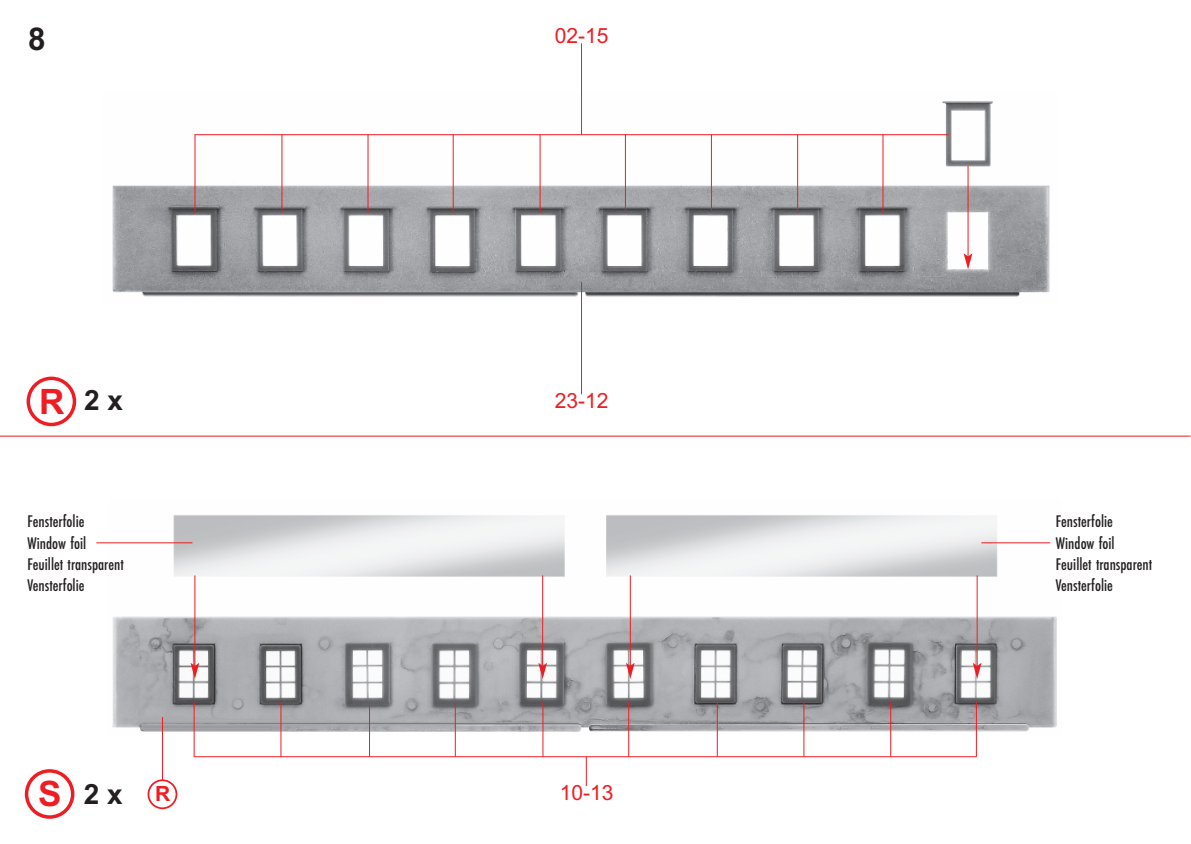
<style>
.page{position:relative;width:1191px;height:844px;background:#fff}
.page>*{position:absolute;margin:0;border:0;box-sizing:border-box;transform-origin:0 0}
.t1{font:700 35px "Arial";color:#ee1d23}
.t2{font:700 31.5px "Arial";color:#231f20}
.t3{font:700 28px "Arial";color:#231f20}
.t4{font:21px "Arial";color:#ee1d23}
.t5{font:700 21px "Arial";color:#ee1d23}
.t6{font:17.5px/21px "Futura EF Medium Con";color:#231f20}
</style>
<div class="page">
<img style="left:112px;top:101px;width:938px;height:196px">
<img style="left:109px;top:515px;width:948px;height:219px">
<hr style="left:0;top:435px;width:1190px;height:1px;background:#ee1d23">
<hr style="left:581px;top:43px;width:1px;height:92px;background:#ee1d23">
<hr style="left:581px;top:282px;width:1px;height:112px;background:#ee1d23">
<hr style="left:194px;top:702px;width:1px;height:54px;background:#ee1d23">
<hr style="left:162px;top:716px;width:1px;height:64px;background:#ee1d23">
<hr style="left:976px;top:702px;width:1px;height:54px;background:#ee1d23">
<hr style="left:717px;top:702px;width:1px;height:54px;background:#ee1d23">
<hr style="left:890px;top:702px;width:1px;height:54px;background:#ee1d23">
<hr style="left:628px;top:702px;width:1px;height:54px;background:#ee1d23">
<hr style="left:542px;top:702px;width:1px;height:54px;background:#ee1d23">
<hr style="left:455px;top:702px;width:1px;height:54px;background:#ee1d23">
<hr style="left:369px;top:702px;width:1px;height:54px;background:#ee1d23">
<hr style="left:280px;top:702px;width:1px;height:54px;background:#ee1d23">
<hr style="left:803px;top:702px;width:1px;height:54px;background:#ee1d23">
<svg style="left:586px;top:757px;width:1px;height:28px"></svg>
<hr style="left:194px;top:756px;width:782px;height:1px;background:#ee1d23">
<hr style="left:96px;top:542px;width:96px;height:1px;background:#ee1d23">
<hr style="left:981px;top:542px;width:69px;height:1px;background:#ee1d23">
<hr style="left:195px;top:134px;width:753px;height:1px;background:#ee1d23">
<hr style="left:194px;top:134px;width:1px;height:79px;background:#ee1d23">
<hr style="left:281px;top:134px;width:1px;height:79px;background:#ee1d23">
<hr style="left:367px;top:134px;width:1px;height:79px;background:#ee1d23">
<hr style="left:453px;top:134px;width:1px;height:79px;background:#ee1d23">
<hr style="left:539px;top:134px;width:1px;height:79px;background:#ee1d23">
<hr style="left:625px;top:134px;width:1px;height:79px;background:#ee1d23">
<hr style="left:711px;top:134px;width:1px;height:79px;background:#ee1d23">
<hr style="left:797px;top:134px;width:1px;height:79px;background:#ee1d23">
<hr style="left:882px;top:134px;width:1px;height:79px;background:#ee1d23">
<hr style="left:967px;top:166px;width:1px;height:90px;background:#ee1d23">
<svg style="left:963px;top:253px;width:9px;height:16px"></svg>
<hr style="left:194px;top:575px;width:1px;height:90px;background:#ee1d23">
<svg style="left:190px;top:662px;width:9px;height:16px"></svg>
<hr style="left:542px;top:575px;width:1px;height:90px;background:#ee1d23">
<svg style="left:538px;top:662px;width:9px;height:16px"></svg>
<hr style="left:630px;top:575px;width:1px;height:90px;background:#ee1d23">
<svg style="left:626px;top:662px;width:8px;height:16px"></svg>
<hr style="left:976px;top:575px;width:1px;height:90px;background:#ee1d23">
<svg style="left:972px;top:662px;width:9px;height:16px"></svg>
<svg style="left:25px;top:769px;width:49px;height:49px"></svg>
<svg style="left:148px;top:779px;width:29px;height:30px"></svg>
<svg style="left:27px;top:376px;width:49px;height:50px"></svg>
<h2 class="t2" style="left:28px;top:20px;width:19px">8</h2>
<p class="t4" style="left:555px;top:24px;width:55px">02-15</p>
<h1 class="t1" style="left:39px;top:381px;width:27px">R</h1>
<h3 class="t3" style="left:84px;top:383px;width:40px">2 x</h3>
<p class="t4" style="left:555px;top:388px;width:55px">23-12</p>
<p class="t6" style="left:27px;top:512px;width:98px">Fensterfolie<br>Window foil<br>Feuillet transparent<br>Vensterfolie</p>
<p class="t6" style="left:1055px;top:512px;width:98px">Fensterfolie<br>Window foil<br>Feuillet transparent<br>Vensterfolie</p>
<h1 class="t1" style="left:38px;top:773px;width:25px">S</h1>
<p class="t4" style="left:560px;top:779px;width:55px">10-13</p>
<h3 class="t3" style="left:84px;top:777px;width:40px">2 x</h3>
<p class="t5" style="left:155px;top:781px;width:17px">R</p>
</div>
